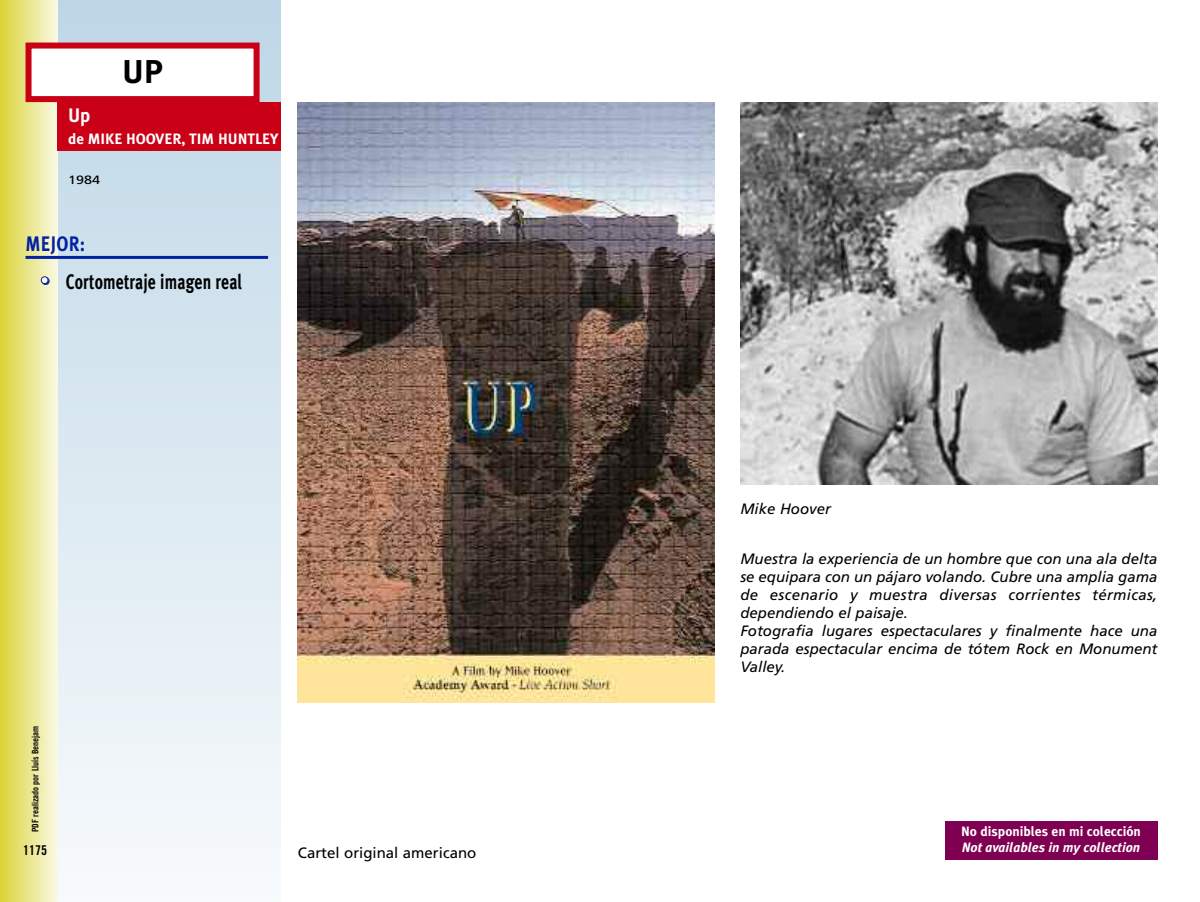
<style>
.page{position:relative;width:1200px;height:902px;background:#fff}
.page>*{position:absolute;margin:0;border:0;box-sizing:border-box;transform-origin:0 0}
.t1{font:700 33px "Meta Plus";color:#000}
.t2{font:700 21px "Meta Plus";letter-spacing:.01em;color:#000;scale:.75 1}
.t3{font:700 21px "Meta Plus";letter-spacing:.01em;color:#0022a3;scale:.85 1}
.t4{font:700 19.5px "Meta Plus";color:#fff;scale:.95 1}
.t5{font:italic 15px/18px "Frutiger";color:#000}
.t6{font:700 15px "Meta Plus";color:#fff}
.t7{font:15px "Frutiger";color:#000}
.t8{font:italic 700 13.5px "Meta Plus";color:#fff}
.t9{font:700 13.5px "Meta Plus";color:#fff}
.t10{font:13.5px "Trade Gothic Bold Cond Twenty";color:#000}
.t11{font:12px "Frutiger";color:#000;scale:1.2 1}
.t12{font:9px "Trade Gothic Bold Cond Twenty";color:#000}
.s1{font-family:"Futura";font-weight:800;font-size:18px;color:#fff}
</style>
<div class="page">
<div style="left:0;top:0;width:281px;height:901px;background:linear-gradient(to bottom,#bdd6e6,#f8fbfd)"></div>
<div style="left:0;top:0;width:57px;height:901px;background:linear-gradient(to right,#dad337,#f9f8e0)"></div>
<div style="left:32px;top:49px;width:221px;height:47px;background:#fff"></div>
<div style="left:26px;top:43px;width:233px;height:59px;border:6px solid #ca0016"></div>
<div style="left:57px;top:102px;width:224px;height:49px;background:#ca0016"></div>
<hr style="left:26px;top:256px;width:242px;height:3px;background:#0022a3">
<img style="left:298px;top:102px;width:416px;height:600px">
<img style="left:740px;top:102px;width:417px;height:382px">
<div style="left:944px;top:821px;width:213px;height:38px;background:#7f0052"></div>
<h1 class="t1" style="left:122px;top:52px;width:42px">UP</h1>
<h3 class="t4" style="left:68px;top:103px;width:25px">Up</h3>
<p class="t6" style="left:68px;top:130px;width:212px">de MIKE HOOVER, TIM HUNTLEY</p>
<p class="t11" style="left:68px;top:175px;width:28px">1984</p>
<h2 class="t3" style="left:26px;top:231px;width:72px">MEJOR:</h2>
<h2 class="t2" style="left:37px;top:269px;width:275px"><span class="s1">•</span> Cortometraje imagen real</h2>
<p class="t12" style="left:32px;top:832px;width:108px;rotate:-90deg">PDF realizado por Lluís Benejam</p>
<p class="t10" style="left:23px;top:845px;width:25px">1175</p>
<p class="t7" style="left:298px;top:846px;width:180px">Cartel original americano</p>
<p class="t5" style="left:740px;top:501px;width:92px">Mike Hoover</p>
<p class="t5" style="left:740px;top:551px;width:418px">Muestra la experiencia de un hombre que con una ala delta se equipara con un pájaro volando. Cubre una amplia gama de escenario y muestra diversas corrientes térmicas, dependiendo el paisaje.<br>Fotografia lugares espectaculares y finalmente hace una parada espectacular encima de tótem Rock en Monument Valley.</p>
<p class="t9" style="left:960px;top:823px;width:181px">No disponibles en mi colección</p>
<p class="t8" style="left:961px;top:839px;width:180px">Not availables in my collection</p>
</div>
